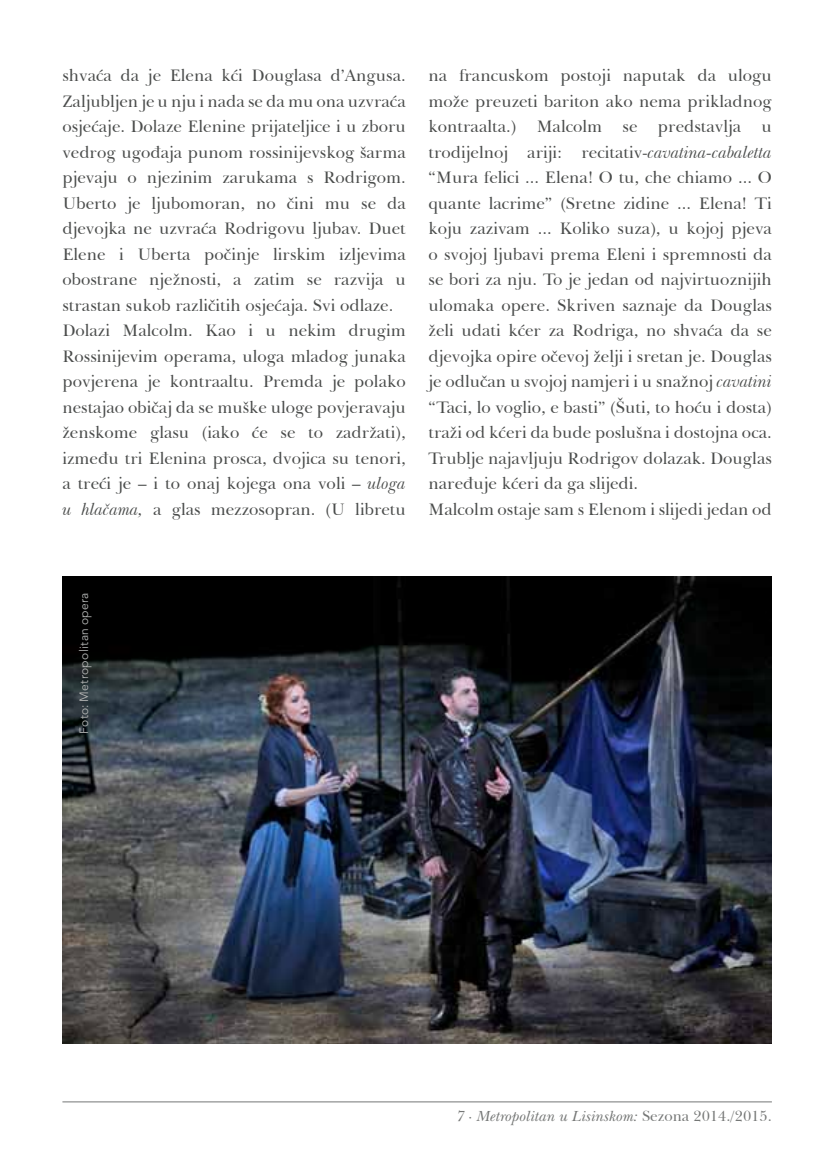
<style>
.page{position:relative;width:823px;height:1163px;background:#fff}
.page>*{position:absolute;margin:0;border:0;box-sizing:border-box;transform-origin:0 0}
.t1{font:17px/25.6px "Baskerville L2";color:#4a4c4b}
.t2{font:italic 15px "Baskerville";color:#757776}
.t3{font:12px "Avenir";letter-spacing:.03em;color:#b3b5b4}
.s1{font-style:italic}
.s2{font-family:"Baskerville L2";font-style:normal}
</style>
<div class="page">
<hr style="left:62px;top:1101px;width:709px;height:1px;background:#757776">
<img style="left:62px;top:576px;width:709px;height:467px">
<p class="t1" style="left:62px;top:62px;width:345px">shvaća da je Elena kći Douglasa d’Angusa.<br>Zaljubljen je u nju i nada se da mu ona uzvraća osjećaje. Dolaze Elenine prijateljice i u zboru vedrog ugođaja punom rossinijevskog šarma pjevaju o njezinim zarukama s Rodrigom.<br>Uberto je ljubomoran, no čini mu se da djevojka ne uzvraća Rodrigovu ljubav. Duet Elene i Uberta počinje lirskim izljevima obostrane nježnosti, a zatim se razvija u strastan sukob različitih osjećaja. Svi odlaze.<br>Dolazi Malcolm. Kao i u nekim drugim Rossinijevim operama, uloga mladog junaka povjerena je kontraaltu. Premda je polako nestajao običaj da se muške uloge povjeravaju ženskome glasu (iako će se to zadržati), između tri Elenina prosca, dvojica su tenori, a treći je – i to onaj kojega ona voli – <span class="s1">uloga u hlačama,</span> a glas mezzosopran. (U libretu</p>
<p class="t1" style="left:428px;top:62px;width:345px">na francuskom postoji naputak da ulogu može preuzeti bariton ako nema prikladnog kontraalta.) Malcolm se predstavlja u trodijelnoj ariji: recitativ-<span class="s1">cavatina-cabaletta </span>“Mura felici ... Elena! O tu, che chiamo ... O quante lacrime” (Sretne zidine ... Elena! Ti koju zazivam ... Koliko suza), u kojoj pjeva o svojoj ljubavi prema Eleni i spremnosti da se bori za nju. To je jedan od najvirtuoznijih ulomaka opere. Skriven saznaje da Douglas želi udati kćer za Rodriga, no shvaća da se djevojka opire očevoj želji i sretan je. Douglas je odlučan u svojoj namjeri i u snažnoj <span class="s1">cavatini </span>“Taci, lo voglio, e basti” (Šuti, to hoću i dosta) traži od kćeri da bude poslušna i dostojna oca.<br>Trublje najavljuju Rodrigov dolazak. Douglas naređuje kćeri da ga slijedi.<br>Malcolm ostaje sam s Elenom i slijedi jedan od</p>
<p class="t3" style="left:77px;top:733px;width:143px;rotate:-90deg">Foto: Metropolitan opera</p>
<p class="t2" style="left:456px;top:1106px;width:317px">7 · Metropolitan u Lisinskom: <span class="s2">Sezona 2014./2015.</span></p>
</div>
